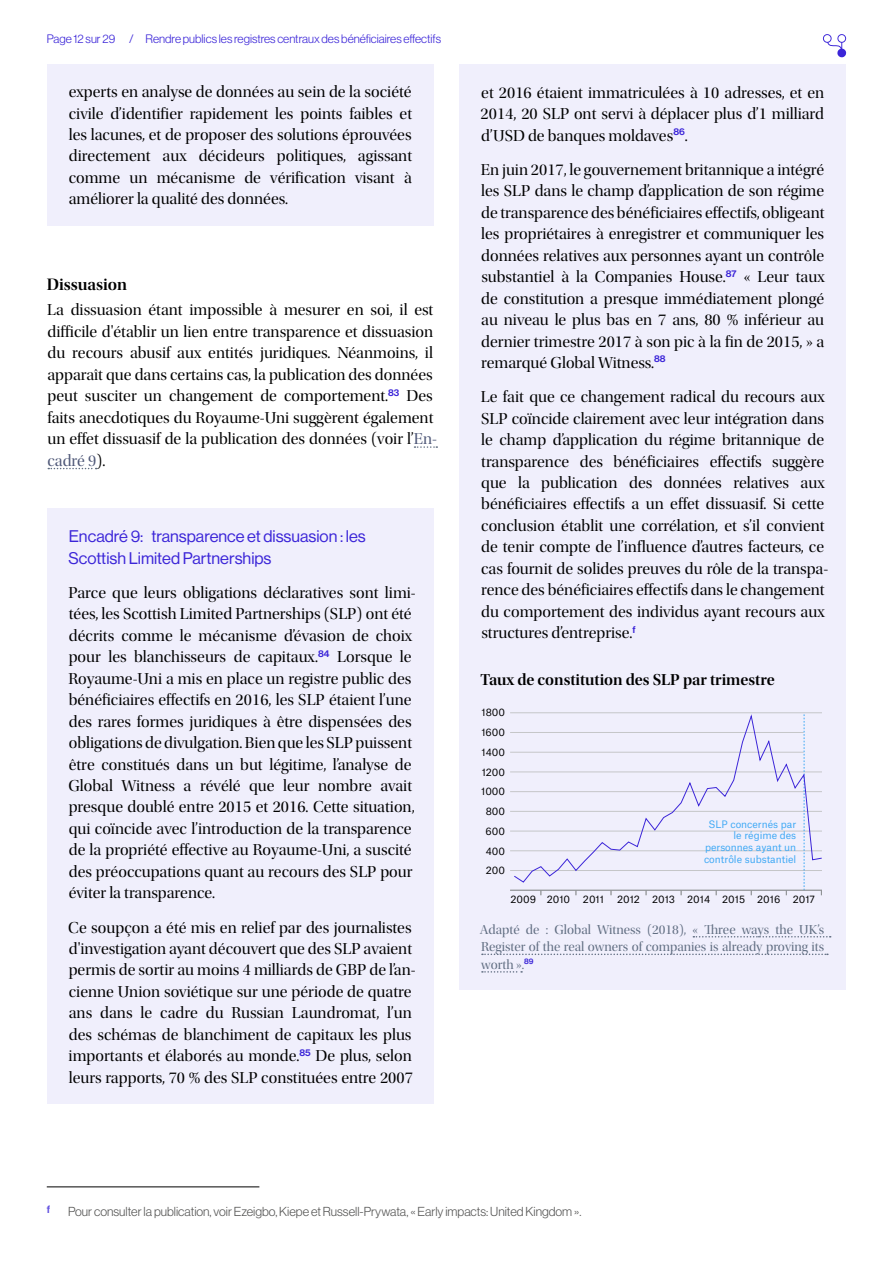
<style>
.page{position:relative;width:893px;height:1263px;background:#fff}
.page>*{position:absolute;margin:0;border:0;box-sizing:border-box;transform-origin:0 0}
.Heading_4{font:17.25px "Utopia Std Semibold Disp";color:#000}
.Normal__Last{font:16.5px/21.5px "Utopia Std Disp";color:#000}
.t1{font:16.5px/21.5px "N Haas Grotesk DS Pro 55 Rg";color:#3b25d8}
.Heading_2{font:16.5px "Utopia Std Semibold Disp";color:#000}
.t2{font:13.5px/17.5px "Utopia Std Disp";color:#616e82;text-align:justify}
.Footnote_Text{font:12.75px "N Haas Grotesk DS Pro 45 Lt";color:#575756}
.t3{font:12px "N Haas Grotesk DS Pro 45 Lt";color:#3b25d8}
.Footnote_Text-2{font:10.5px "N Haas Grotesk DS Pro 65 Md";color:#6251e0}
.t4{font:9.9px "Atlas Grotesk";color:#000}
.t5{font:9.9px/11.9px "Atlas Grotesk";color:#3fa9f5;text-align:right}
.s1{color:#4f5878}
</style>
<div class="page">
<svg style="left:823px;top:34px;width:23px;height:23px"></svg>
<div style="left:47px;top:64px;width:387px;height:162px;background:#f0effc"></div>
<svg style="left:414px;top:446px;width:23px;height:2px"></svg>
<svg style="left:48px;top:468px;width:49px;height:1px"></svg>
<div style="left:47px;top:508px;width:387px;height:596px;background:#f0effc"></div>
<hr style="left:47px;top:1186px;width:212px;height:1px;background:#000">
<div style="left:459px;top:64px;width:387px;height:926px;background:#f0effc"></div>
<svg style="left:693px;top:936px;width:138px;height:1px"></svg>
<svg style="left:482px;top:953px;width:346px;height:2px"></svg>
<svg style="left:482px;top:971px;width:40px;height:2px"></svg>
<hr style="left:510px;top:870px;width:312px;height:1px;background:#c5c6c8">
<hr style="left:510px;top:850px;width:312px;height:1px;background:#c5c6c8">
<hr style="left:510px;top:831px;width:312px;height:1px;background:#c5c6c8">
<hr style="left:510px;top:811px;width:312px;height:1px;background:#c5c6c8">
<hr style="left:510px;top:791px;width:312px;height:1px;background:#c5c6c8">
<hr style="left:510px;top:772px;width:312px;height:1px;background:#c5c6c8">
<hr style="left:510px;top:752px;width:294px;height:1px;background:#c5c6c8">
<hr style="left:510px;top:732px;width:294px;height:1px;background:#c5c6c8">
<hr style="left:510px;top:712px;width:312px;height:1px;background:#c5c6c8">
<svg style="left:513px;top:713px;width:309px;height:170px"></svg>
<hr style="left:510px;top:890px;width:312px;height:1px;background:#8b8e91">
<p class="t3" style="left:47px;top:32px;width:396px">Page 12 sur 29 / Rendre publics les registres centraux des bénéficiaires effectifs</p>
<p class="Normal__Last" style="left:69px;top:81px;width:345px;text-align:justify">experts en analyse de données au sein de la société civile d’identifier rapidement les points faibles et les lacunes, et de proposer des solutions éprouvées directement aux décideurs politiques, agissant comme un mécanisme de vérification visant à améliorer la qualité des données.</p>
<p class="Heading_4" style="left:47px;top:275px;width:82px">Dissuasion</p>
<p class="Normal__Last" style="left:47px;top:300px;width:391px">La dissuasion étant impossible à mesurer en soi, il est difficile d'établir un lien entre transparence et dissuasion du recours abusif aux entités juridiques. Néanmoins, il apparaît que dans certains cas, la publication des données peut susciter un changement de comportement.<sup>83</sup> Des faits anecdotiques du Royaume-Uni suggèrent également un effet dissuasif de la publication des données (voir l’<span class="s1">En&shy;cadré 9</span>).</p>
<p class="t1" style="left:69px;top:526px;width:299px">Encadré 9: transparence et dissuasion : les<br>Scottish Limited Partnerships</p>
<p class="Normal__Last" style="left:68px;top:582px;width:349px">Parce que leurs obligations déclaratives sont limi&shy;tées, les Scottish Limited Partnerships (SLP) ont été décrits comme le mécanisme d’évasion de choix pour les blanchisseurs de capitaux.<sup>84</sup> Lorsque le Royaume-Uni a mis en place un registre public des bénéficiaires effectifs en 2016, les SLP étaient l’une des rares formes juridiques à être dispensées des obligations de divulgation. Bien que les SLP puissent être constitués dans un but légitime, l’analyse de Global Witness a révélé que leur nombre avait presque doublé entre 2015 et 2016. Cette situation, qui coïncide avec l’introduction de la transparence de la propriété effective au Royaume-Uni, a suscité des préoccupations quant au recours des SLP pour éviter la transparence.</p>
<p class="Normal__Last" style="left:68px;top:917px;width:349px">Ce soupçon a été mis en relief par des journalistes d'investigation ayant découvert que des SLP avaient permis de sortir au moins 4 milliards de GBP de l’an&shy;cienne Union soviétique sur une période de quatre ans dans le cadre du Russian Laundromat, l’un des schémas de blanchiment de capitaux les plus importants et élaborés au monde.<sup>85</sup> De plus, selon leurs rapports, 70 % des SLP constituées entre 2007</p>
<p class="Normal__Last" style="left:481px;top:82px;width:345px;text-align:justify">et 2016 étaient immatriculées à 10 adresses, et en 2014, 20 SLP ont servi à déplacer plus d’1 milliard d’USD de banques moldaves<sup>86</sup>.</p>
<p class="Normal__Last" style="left:481px;top:159px;width:345px;text-align:justify">En juin 2017, le gouvernement britannique a intégré les SLP dans le champ d’application de son régime de transparence des bénéficiaires effectifs, obligeant les propriétaires à enregistrer et communiquer les données relatives aux personnes ayant un contrôle substantiel à la Companies House.<sup>87</sup> « Leur taux de constitution a presque immédiatement plongé au niveau le plus bas en 7 ans, 80 % inférieur au dernier trimestre 2017 à son pic à la fin de 2015, » a remarqué Global Witness.<sup>88</sup></p>
<p class="Normal__Last" style="left:481px;top:386px;width:349px">Le fait que ce changement radical du recours aux SLP coïncide clairement avec leur intégration dans le champ d’application du régime britannique de transparence des bénéficiaires effectifs suggère que la publication des données relatives aux bénéficiaires effectifs a un effet dissuasif. Si cette conclusion établit une corrélation, et s’il convient de tenir compte de l’influence d’autres facteurs, ce cas fournit de solides preuves du rôle de la transpa&shy;rence des bénéficiaires effectifs dans le changement du comportement des individus ayant recours aux structures d’entreprise.<sup>f</sup></p>
<p class="Heading_2" style="left:480px;top:671px;width:296px">Taux de constitution des SLP par trimestre</p>
<p class="t4" style="left:482px;top:705px;width:25px">1800</p>
<p class="t4" style="left:481px;top:724px;width:25px">1600</p>
<p class="t4" style="left:482px;top:744px;width:25px">1400</p>
<p class="t4" style="left:482px;top:764px;width:25px">1200</p>
<p class="t4" style="left:481px;top:784px;width:26px">1000</p>
<p class="t4" style="left:486px;top:803px;width:21px">800</p>
<p class="t4" style="left:486px;top:823px;width:21px">600</p>
<p class="t4" style="left:486px;top:843px;width:21px">400</p>
<p class="t4" style="left:486px;top:863px;width:21px">200</p>
<p class="t5" style="left:704px;top:817px;width:94px">SLP concernés par le régime des personnes ayant un contrôle substantiel</p>
<p class="t4" style="left:511px;top:891px;width:61px">2009 2010</p>
<p class="t4" style="left:583px;top:891px;width:23px">2011</p>
<p class="t4" style="left:617px;top:891px;width:165px">2012 2013 2014 2015 2016</p>
<p class="t4" style="left:793px;top:891px;width:24px">2017</p>
<p class="t2" style="left:480px;top:921px;width:346px">Adapté de : Global Witness (2018), « Three ways the UK’s Register of the real owners of companies is already proving its worth ».<sup>89</sup></p>
<p class="Footnote_Text-2" style="left:47px;top:1203px;width:5px">f</p>
<p class="Footnote_Text" style="left:68px;top:1204px;width:515px">Pour consulter la publication, voir Ezeigbo, Kiepe et Russell-Prywata, « Early impacts: United Kingdom ».</p>
</div>
